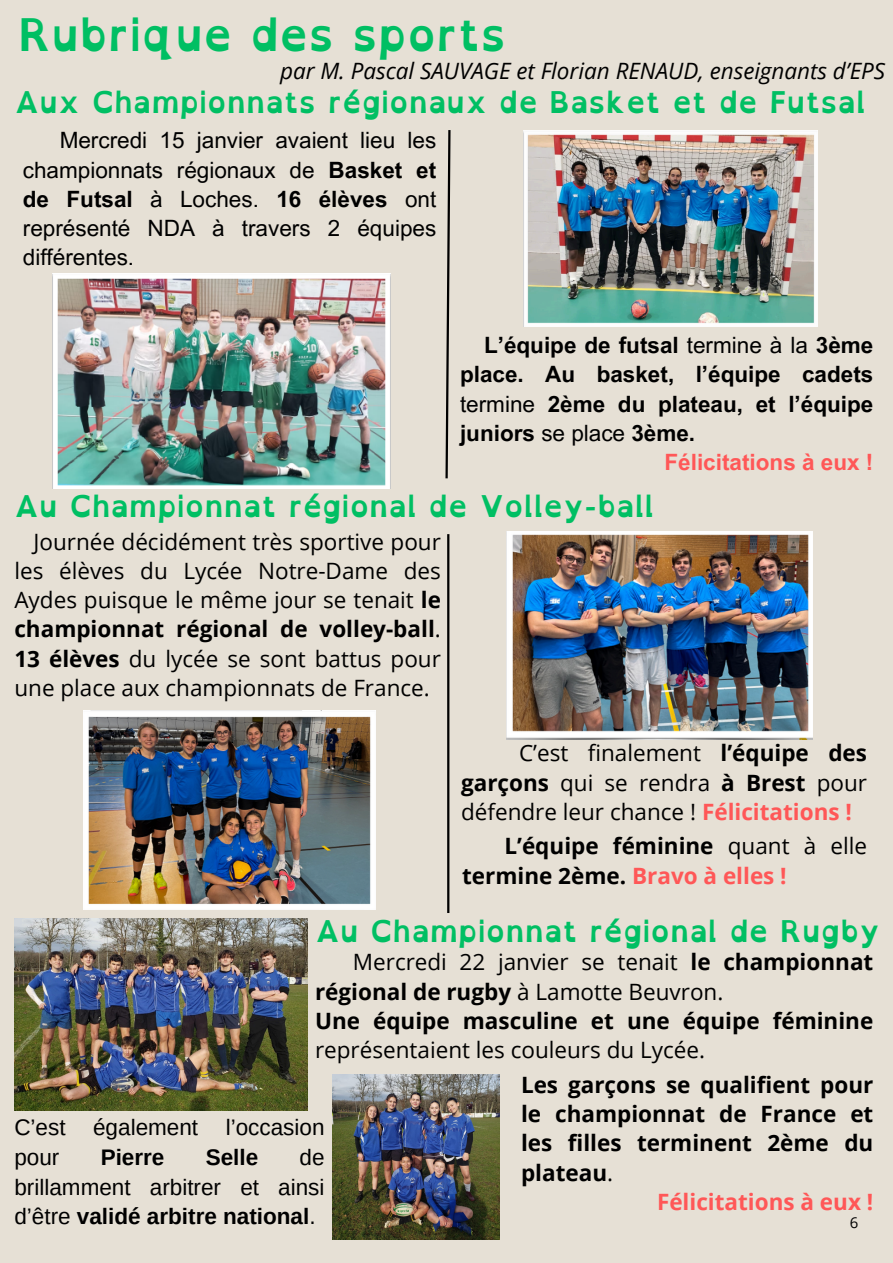
<style>
.page{position:relative;width:893px;height:1263px;background:#e6e0d5}
.page>*{position:absolute;margin:0;border:0;box-sizing:border-box;transform-origin:0 0}
.t1{font:700 45px "Open Dyslexic";color:#00bf63}
.t2{font:700 30px "Open Dyslexic";color:#00bf63}
.t3{font:22.5px/29.2px "Open Sans";color:#000;text-align:justify}
.t4{font:700 22.5px/29.2px "Open Sans";color:#000}
.t5{font:22.5px/29.2px "Arial MT Pro";color:#000;text-align:justify}
.t6{font:700 22.5px "Arial MT Pro";color:#000}
.t7{font:22.5px/29.8px "Arimo";color:#000}
.t8{font:italic 22.5px "Open Sans";color:#000}
.t9{font:700 22.5px "Arial MT Pro";color:#ff5757}
.t10{font:700 22.5px "Open Sans";color:#ff5757}
.t11{font:700 22.5px "Arimo";color:#000}
.t12{font:15px "Open Sans";color:#000}
.s1{font-weight:700}
.s2{font-weight:400}
.s3{font-weight:700;color:#ff5757}
.s4{color:#ff5757}
</style>
<div class="page">
<img style="left:52px;top:274px;width:338px;height:214px">
<img style="left:523px;top:130px;width:294px;height:197px">
<img style="left:507px;top:532px;width:305px;height:207px">
<img style="left:83px;top:711px;width:293px;height:198px">
<hr style="left:447px;top:534px;width:2px;height:379px;background:#000">
<img style="left:14px;top:919px;width:294px;height:192px">
<svg style="left:445px;top:130px;width:6px;height:349px"></svg>
<img style="left:332px;top:1075px;width:167px;height:164px">
<h1 class="t1" style="left:18px;top:-5px;width:489px">Rubrique des sports</h1>
<h3 class="t8" style="left:280px;top:55px;width:606px">par M. Pascal SAUVAGE et Florian RENAUD, enseignants d’EPS</h3>
<h2 class="t2" style="left:14px;top:75px;width:853px">Aux Championnats régionaux de Basket et de Futsal</h2>
<p class="t5" style="left:23px;top:129px;width:415px;text-indent:37px">Mercredi 15 janvier avaient lieu les championnats régionaux de <span class="s1">Basket et de Futsal</span> à Loches. <span class="s1">16 élèves</span> ont représenté NDA à travers 2 équipes différentes.</p>
<h3 class="t6" style="left:484px;top:337px;width:391px">L’équipe de futsal <span class="s2">termine à la</span> 3ème</h3>
<h3 class="t6" style="left:460px;top:366px;width:415px">place. Au basket, l’équipe cadets</h3>
<h3 class="t6" style="left:460px;top:395px;width:415px"><span class="s2">termine</span> 2ème du plateau, et l’équipe</h3>
<h3 class="t6" style="left:460px;top:424px;width:237px">juniors <span class="s2">se place</span> 3ème.</h3>
<h3 class="t9" style="left:664px;top:454px;width:210px">Félicitations à eux !</h3>
<p class="t2" style="left:14px;top:480px;width:642px">Au Championnat régional de Volley-ball</p>
<p class="t3" style="left:14px;top:526px;width:428px;text-indent:19px">Journée décidément très sportive pour les élèves du Lycée Notre-Dame des Aydes puisque le même jour se tenait <span class="s1">le championnat régional de volley-ball</span>.<br><span class="s1">13 élèves</span> du lycée se sont battus pour une place aux championnats de France.</p>
<h2 class="t3" style="left:461px;top:738px;width:407px;text-indent:58px">C’est finalement <span class="s1">l’équipe des garçons</span> qui se rendra <span class="s1">à Brest</span> pour défendre leur chance ! <span class="s3">Félicitations !</span></h2>
<h3 class="t4" style="left:462px;top:831px;width:406px;text-indent:42px">L’équipe féminine <span class="s2">quant à elle </span>termine 2ème. <span class="s4">Bravo à elles !</span></h3>
<p class="t2" style="left:315px;top:904px;width:567px">Au Championnat régional de Rugby</p>
<p class="t3" style="left:315px;top:947px;width:560px;text-align:left;text-indent:38px">Mercredi 22 janvier se tenait <span class="s1">le championnat régional de rugby</span> à Lamotte Beuvron.<br><span class="s1">Une équipe masculine et une équipe féminine </span>représentaient les couleurs du Lycée.</p>
<p class="t4" style="left:521px;top:1069px;width:354px">Les garçons se qualifient pour</p>
<p class="t4" style="left:521px;top:1099px;width:354px">le championnat de France et</p>
<p class="t4" style="left:521px;top:1128px;width:354px">les filles terminent 2ème du</p>
<p class="t4" style="left:521px;top:1157px;width:94px">plateau<span class="s2">.</span></p>
<p class="t10" style="left:657px;top:1186px;width:218px">Félicitations à eux !</p>
<h3 class="t7" style="left:14px;top:1112px;width:312px">C’est également l’occasion pour</h3>
<h3 class="t7" style="left:14px;top:1142px;width:312px;text-align:justify;text-indent:285px">de brillamment arbitrer et ainsi d’être <span class="s1">validé arbitre national</span>.</h3>
<h3 class="t11" style="left:101px;top:1144px;width:65px">Pierre</h3>
<h3 class="t11" style="left:206px;top:1144px;width:54px">Selle</h3>
<p class="t12" style="left:850px;top:1212px;width:10px">6</p>
</div>
